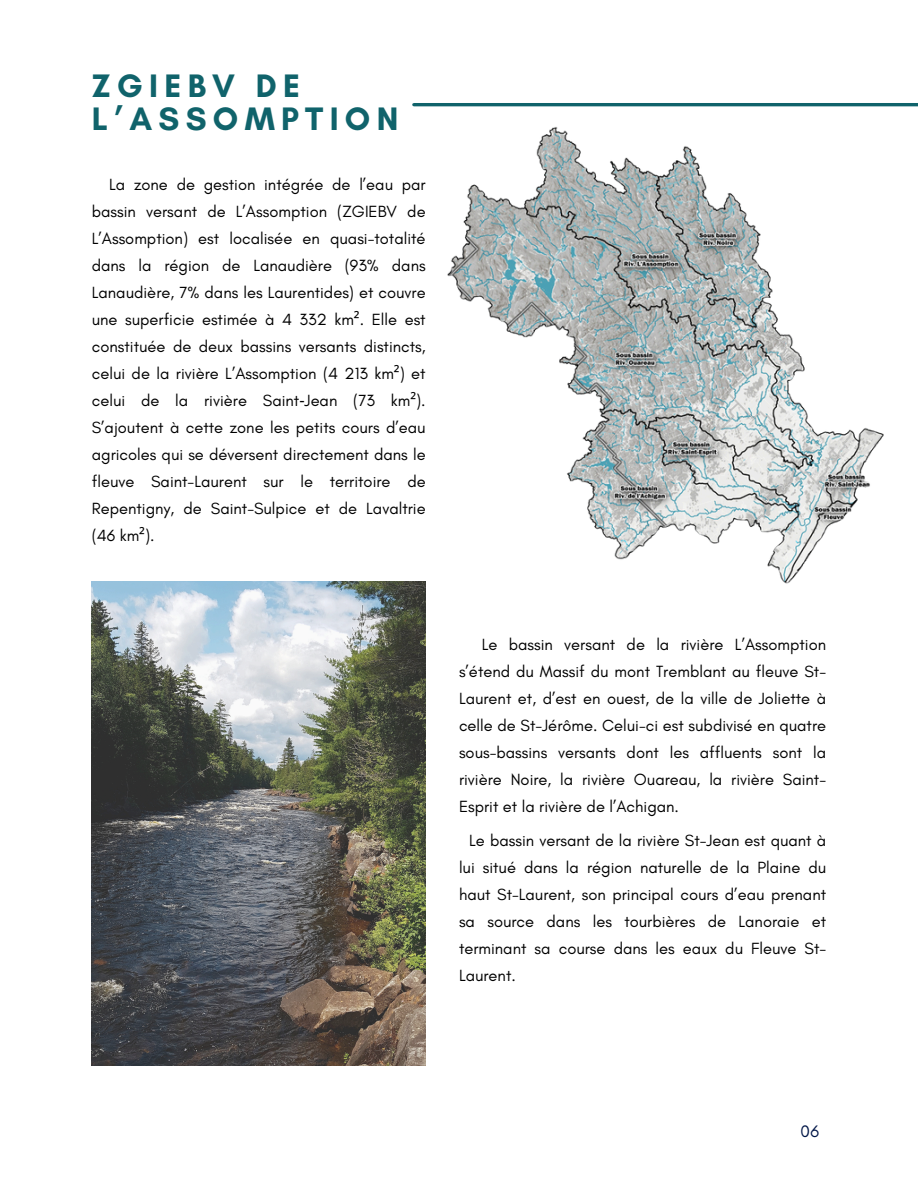
<style>
.page{position:relative;width:918px;height:1188px;background:#fff}
.page>*{position:absolute;margin:0;border:0;box-sizing:border-box;transform-origin:0 0}
.t1{font:700 33.15px/32.7px "Glacial Indifference";letter-spacing:.19em;color:#10636b}
.t2{font:16.95px "Glacial Indifference";color:#011647}
.t3{font:16.5px/27px "Glacial Indifference";color:#000;text-align:justify}
.s1{font-family:"Noto Sans"}
</style>
<div class="page">
<img style="left:92px;top:581px;width:334px;height:484px">
<hr style="left:414px;top:103px;width:504px;height:3px;background:#10636b">
<img style="left:447px;top:127px;width:437px;height:457px">
<h1 class="t1" style="left:92px;top:69px;width:308px">ZGIEBV DE<br>L’ASSOMPTION</h1>
<p class="t3" style="left:92px;top:171px;width:335px;text-indent:17px">La zone de gestion intégrée de l’eau par bassin versant de L’Assomption (ZGIEBV de L’Assomption) est localisée en quasi-totalité dans la région de Lanaudière (93% dans Lanaudière, 7% dans les Laurentides) et couvre une superficie estimée à 4 332 km<span class="s1">²</span>. Elle est constituée de deux bassins versants distincts, celui de la rivière L’Assomption (4 213 km<span class="s1">²</span>) et celui de la rivière Saint<span class="s1">‑</span>Jean (73 km<span class="s1">²</span>).<br>S’ajoutent à cette zone les petits cours d’eau agricoles qui se déversent directement dans le fleuve Saint-Laurent sur le territoire de Repentigny, de Saint-Sulpice et de Lavaltrie (46 km<span class="s1">²</span>).</p>
<p class="t3" style="left:459px;top:630px;width:369px;text-indent:23px">Le bassin versant de la rivière L’Assomption s’étend du Massif du mont Tremblant au fleuve St-Laurent et, d’est en ouest, de la ville de Joliette à celle de St-Jérôme. Celui-ci est subdivisé en quatre sous-bassins versants dont les affluents sont la rivière Noire, la rivière Ouareau, la rivière Saint-Esprit et la rivière de l’Achigan.</p>
<p class="t3" style="left:459px;top:827px;width:369px;text-indent:10px">Le bassin versant de la rivière St-Jean est quant à lui situé dans la région naturelle de la Plaine du haut St-Laurent, son principal cours d’eau prenant sa source dans les tourbières de Lanoraie et terminant sa course dans les eaux du Fleuve St-Laurent.</p>
<p class="t2" style="left:800px;top:1121px;width:20px">06</p>
</div>
